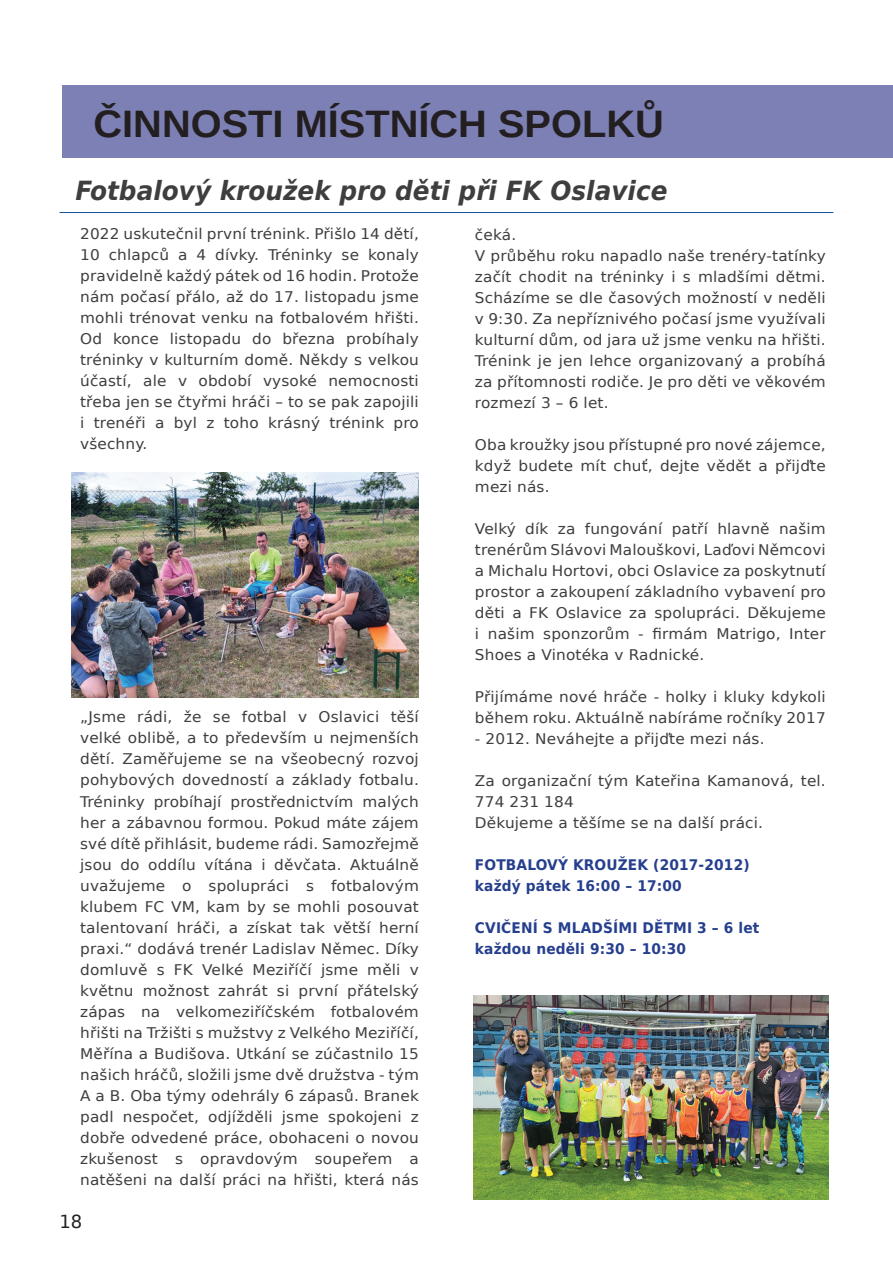
<style>
.page{position:relative;width:893px;height:1263px;background:#fff}
.page>*{position:absolute;margin:0;border:0;box-sizing:border-box;transform-origin:0 0}
.t1{font:700 38.25px "Arimo";color:#231f20;scale:1.04 1}
.t2{font:italic 700 26.4px "DejaVu Sans Condensed";color:#3e3e3f;scale:1.04 1}
.t3{font:18px "DejaVu Sans";color:#231f20}
.t4{font:14.7px/21px "DejaVu Sans";letter-spacing:.01em;color:#3e3e3f;text-align:justify;scale:1.04 1}
.t5{font:700 14.7px/21px "DejaVu Sans Condensed";letter-spacing:.01em;color:#253f8e;scale:1.04 1}
</style>
<div class="page">
<div style="left:62px;top:85px;width:831px;height:72px;background:#7d80b5"></div>
<img style="left:473px;top:995px;width:355px;height:204px">
<hr style="left:60px;top:212px;width:773px;height:1px;background:#0c539e">
<img style="left:72px;top:473px;width:347px;height:225px">
<h1 class="t1" style="left:94px;top:97px;width:550px">ČINNOSTI MÍSTNÍCH SPOLKŮ</h1>
<h2 class="t2" style="left:75px;top:171px;width:571px">Fotbalový kroužek pro děti při FK Oslavice</h2>
<p class="t4" style="left:475px;top:224px;width:339px;text-align:left">čeká.<br>V průběhu roku napadlo naše trenéry-tatínky začít chodit na tréninky i s mladšími dětmi.<br>Scházíme se dle časových možností v neděli v 9:30. Za nepříznivého počasí jsme využívali kulturní dům, od jara už jsme venku na hřišti.<br>Trénink je jen lehce organizovaný a probíhá za přítomnosti rodiče. Je pro děti ve věkovém rozmezí 3 – 6 let.</p>
<p class="t4" style="left:475px;top:434px;width:339px">Oba kroužky jsou přístupné pro nové zájemce, když budete mít chuť, dejte vědět a přijďte mezi nás.</p>
<p class="t4" style="left:475px;top:518px;width:339px">Velký dík za fungování patří hlavně našim trenérům Slávovi Malouškovi, Laďovi Němcovi a Michalu Hortovi, obci Oslavice za poskytnutí prostor a zakoupení základního vybavení pro děti a FK Oslavice za spolupráci. Děkujeme i našim sponzorům - firmám Matrigo, Inter Shoes a Vinotéka v Radnické.</p>
<p class="t4" style="left:475px;top:686px;width:339px">Přijímáme nové hráče - holky i kluky kdykoli během roku. Aktuálně nabíráme ročníky 2017</p>
<p class="t4" style="left:475px;top:728px;width:280px">- 2012. Neváhejte a přijďte mezi nás.</p>
<p class="t4" style="left:475px;top:770px;width:339px;text-align:left">Za organizační tým Kateřina Kamanová, tel.<br>774 231 184<br>Děkujeme a těšíme se na další práci.</p>
<p class="t5" style="left:475px;top:854px;width:266px">FOTBALOVÝ KROUŽEK (2017-2012) každý pátek 16:00 – 17:00</p>
<p class="t5" style="left:475px;top:917px;width:275px">CVIČENÍ S MLADŠÍMI DĚTMI 3 – 6 let každou neděli 9:30 – 10:30</p>
<p class="t4" style="left:80px;top:223px;width:327px">2022 uskutečnil první trénink. Přišlo 14 dětí, 10 chlapců a 4 dívky. Tréninky se konaly pravidelně každý pátek od 16 hodin. Protože nám počasí přálo, až do 17. listopadu jsme mohli trénovat venku na fotbalovém hřišti.<br>Od konce listopadu do března probíhaly tréninky v kulturním domě. Někdy s velkou účastí, ale v období vysoké nemocnosti třeba jen se čtyřmi hráči – to se pak zapojili i trenéři a byl z toho krásný trénink pro všechny.</p>
<p class="t4" style="left:80px;top:706px;width:327px">„Jsme rádi, že se fotbal v Oslavici těší velké oblibě, a to především u nejmenších dětí. Zaměřujeme se na všeobecný rozvoj pohybových dovedností a základy fotbalu.<br>Tréninky probíhají prostřednictvím malých her a zábavnou formou. Pokud máte zájem své dítě přihlásit, budeme rádi. Samozřejmě jsou do oddílu vítána i děvčata. Aktuálně uvažujeme o spolupráci s fotbalovým klubem FC VM, kam by se mohli posouvat talentovaní hráči, a získat tak větší herní praxi.“ dodává trenér Ladislav Němec. Díky domluvě s FK Velké Meziříčí jsme měli v květnu možnost zahrát si první přátelský zápas na velkomeziříčském fotbalovém hřišti na Tržišti s mužstvy z Velkého Meziříčí, Měřína a Budišova. Utkání se zúčastnilo 15 našich hráčů, složili jsme dvě družstva - tým A a B. Oba týmy odehrály 6 zápasů. Branek padl nespočet, odjížděli jsme spokojeni z dobře odvedené práce, obohaceni o novou zkušenost s opravdovým soupeřem a natěšeni na další práci na hřišti, která nás</p>
<p class="t3" style="left:60px;top:1207px;width:24px">18</p>
</div>
